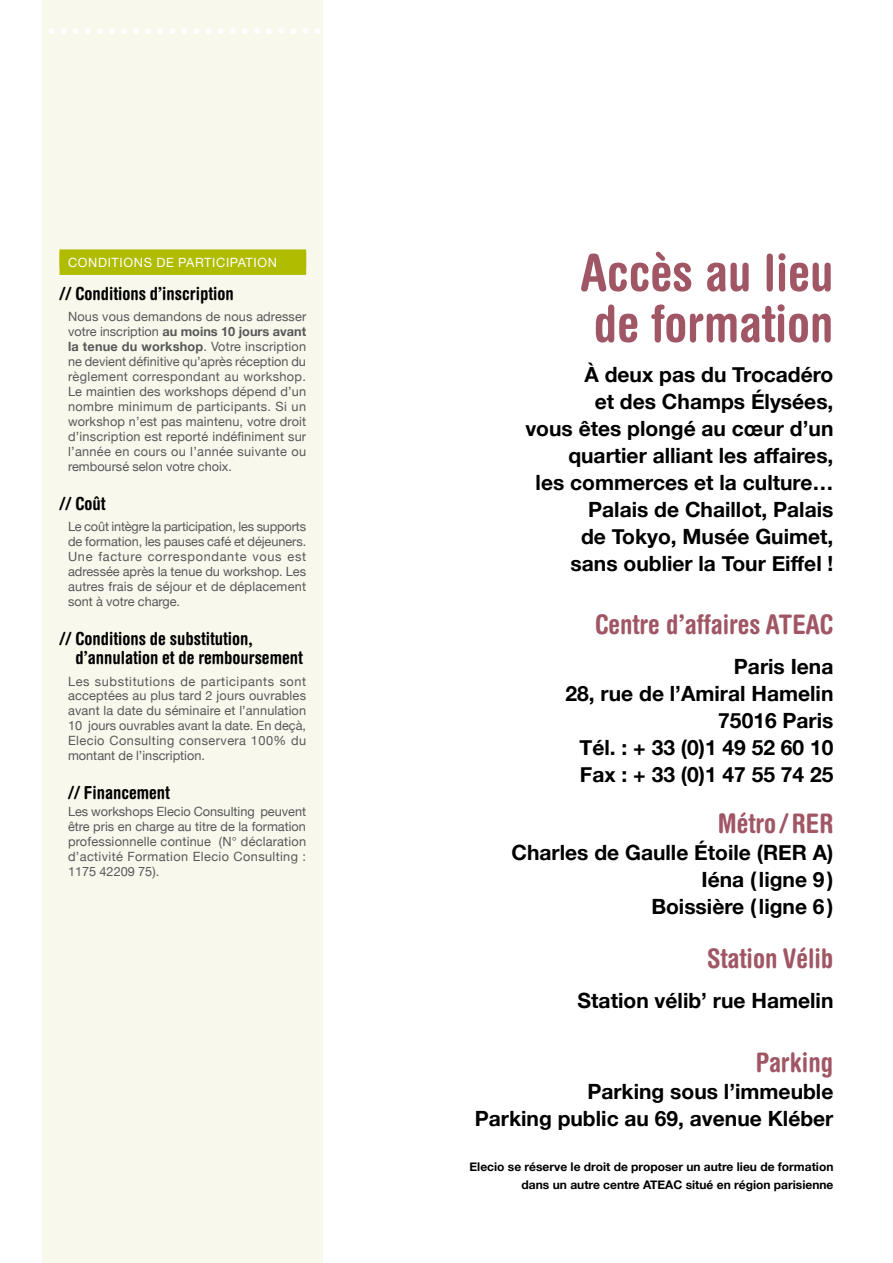
<style>
.page{position:relative;width:893px;height:1263px;background:#fff}
.page>*{position:absolute;margin:0;border:0;box-sizing:border-box;transform-origin:0 0}
.t1{font:700 condensed 51px/51px "Helvetica Rounded";color:#a05664}
.t2{font:700 condensed 27px "Helvetica Rounded";color:#a05664}
.t3{font:700 21px/27px "Helvetica Neue";color:#000;text-align:right}
.t4{font:700 condensed 18px/19.5px "Helvetica Rounded";color:#000}
.t5{font:12.75px/15px "Helvetica Neue";letter-spacing:.01em;color:#58585a;text-align:justify}
.t6{font:12.75px "Helvetica Neue";letter-spacing:.05em;color:#fff}
.t7{font:700 12px/18px "Helvetica Neue";color:#000}
.s1{font-weight:700}
</style>
<div class="page">
<div style="left:43px;top:0;width:280px;height:1263px;background:#f8f8ec"></div>
<svg style="left:42px;top:28px;width:278px;height:6px"></svg>
<div style="left:60px;top:249px;width:246px;height:26px;background:#b0bc00"></div>
<p class="t6" style="left:68px;top:255px;width:211px">Conditions de participation</p>
<h3 class="t4" style="left:60px;top:283px;width:176px">// Conditions d’inscription</h3>
<p class="t5" style="left:68px;top:309px;width:240px">Nous vous demandons de nous adresser votre inscription <span class="s1">au moins 10 jours avant la tenue du workshop</span>. Votre inscription ne devient définitive qu’après réception du règlement correspondant au workshop.<br>Le maintien des workshops dépend d’un nombre minimum de participants. Si un workshop n’est pas maintenu, votre droit d’inscription est reporté indéfiniment sur l’année en cours ou l’année suivante ou remboursé selon votre choix.</p>
<h3 class="t4" style="left:60px;top:493px;width:47px">// Coût</h3>
<p class="t5" style="left:68px;top:519px;width:240px">Le coût intègre la participation, les supports de formation, les pauses café et déjeuners.<br>Une facture correspondante vous est adressée après la tenue du workshop. Les autres frais de séjour et de déplacement sont à votre charge.</p>
<h3 class="t4" style="left:75px;top:628px;width:229px;text-indent:-16px">// Conditions de substitution, d’annulation et de remboursement</h3>
<p class="t5" style="left:68px;top:673px;width:240px">Les substitutions de participants sont acceptées au plus tard 2 jours ouvrables avant la date du séminaire et l’annulation 10 jours ouvrables avant la date. En deçà, Elecio Consulting conservera 100% du montant de l’inscription.</p>
<h3 class="t4" style="left:68px;top:783px;width:103px">// Financement</h3>
<p class="t5" style="left:68px;top:804px;width:240px">Les workshops elecio Consulting peuvent être pris en charge au titre de la formation professionnelle continue (N° déclaration d’activité Formation Elecio Consulting :<br>1175 42209 75).</p>
<h1 class="t1" style="left:580px;top:246px;width:254px">Accès au lieu de formation</h1>
<h3 class="t3" style="left:525px;top:360px;width:310px">à deux pas du Trocadéro<br>et des Champs élysées,<br>vous êtes plongé au cœur d’un quartier alliant les affaires,<br>les commerces et la culture…<br>Palais de Chaillot, Palais<br>de Tokyo, Musée Guimet,<br>sans oublier la Tour Eiffel !</h3>
<h2 class="t2" style="left:595px;top:608px;width:186px">Centre d’affaires ateac</h2>
<h3 class="t3" style="left:566px;top:653px;width:269px">Paris Iena<br>28, rue de l’Amiral Hamelin<br>75016 Paris<br>Tél. : + 33 (0)1 49 52 60 10<br>Fax : + 33 (0)1 47 55 74 25</h3>
<h2 class="t2" style="left:718px;top:807px;width:88px">Métro /rer</h2>
<h3 class="t3" style="left:512px;top:839px;width:267px">Charles de Gaulle étoile (RER</h3>
<h3 class="t3" style="left:651px;top:839px;width:184px">A)<br>Iéna (ligne 9)<br>Boissière (ligne 6)</h3>
<h2 class="t2" style="left:707px;top:942px;width:128px">Station Vélib</h2>
<h3 class="t3" style="left:578px;top:986px;width:257px">Station vélib’ rue Hamelin</h3>
<h2 class="t2" style="left:756px;top:1046px;width:79px">Parking</h2>
<h3 class="t3" style="left:475px;top:1077px;width:360px">Parking sous l’immeuble<br>Parking public au 69, avenue Kléber</h3>
<p class="t7" style="left:522px;top:1157px;width:313px;text-indent:-52px">Elecio se réserve le droit de proposer un autre lieu de formation dans un autre centre ATEA</p>
<p class="t7" style="left:673px;top:1175px;width:161px">C situé en région parisienne</p>
</div>
